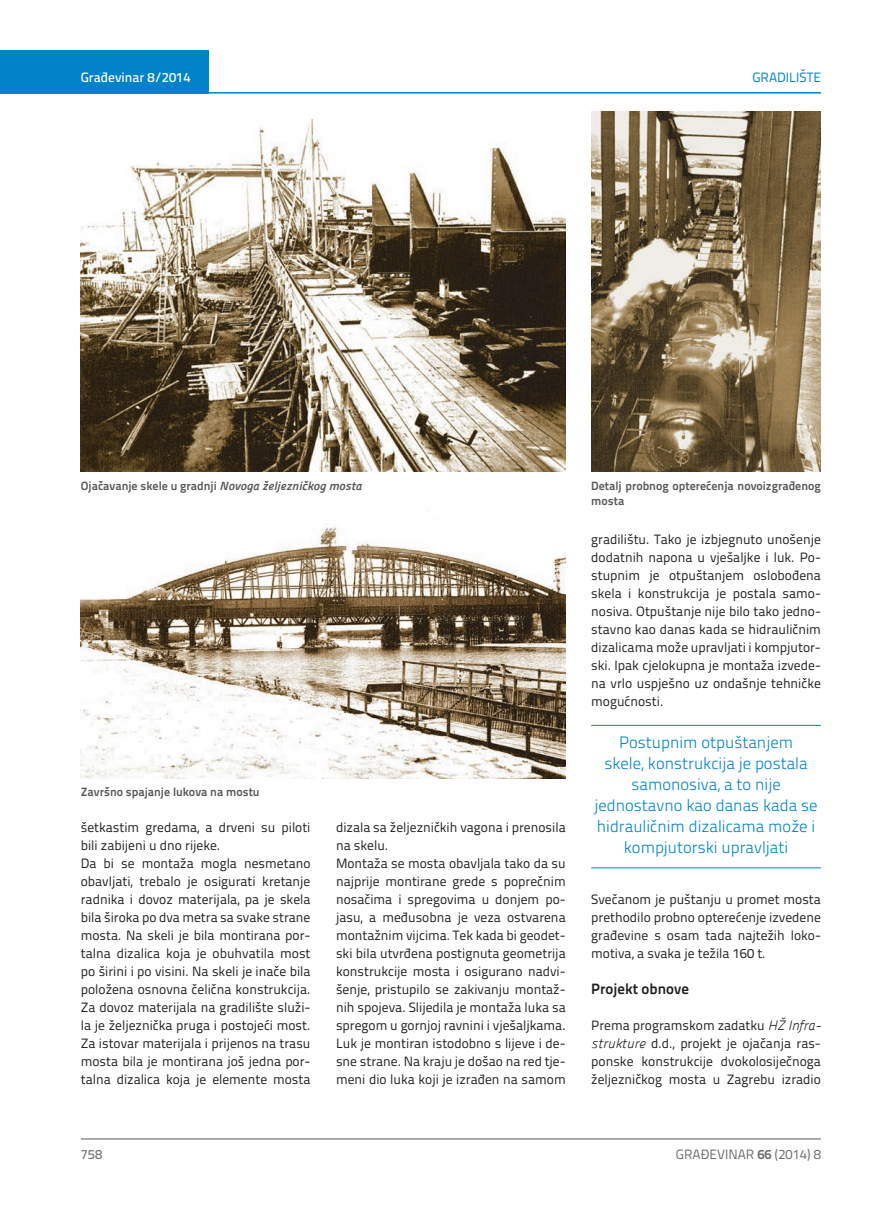
<style>
.page{position:relative;width:872px;height:1212px;background:#fff}
.page>*{position:absolute;margin:0;border:0;box-sizing:border-box;transform-origin:0 0}
.t1{font:300 16.5px/21px "Titillium Text 22 L";color:#0082c8;text-align:center}
.t2{font:700 15px "Titillium Text 22 L";color:#231f20}
.t3{font:13.5px/18px "Titillium Text 22 L";color:#231f20;text-align:justify}
.t4{font:13.5px "Titillium Text 22 L";color:#6c6d70}
.t5{font:500 13.5px "Titillium Text 22 L";color:#fff}
.t6{font:13.5px "Titillium Text 22 L";color:#0082c8}
.t7{font:500 13.5px "Titillium Text 22 L";color:#787a7d}
.t8{font:700 12px/15px "Titillium Text 22 L";color:#57585a}
.s1{font-family:"Panefresco 800 wt";font-weight:400;font-style:italic}
.s2{font-family:"Panefresco 250 wt";font-style:italic}
.s3{font-weight:700}
</style>
<div class="page">
<hr style="left:81px;top:1139px;width:740px;height:1px;background:#57585a">
<div style="left:0;top:50px;width:208px;height:44px;background:#0082c8"></div>
<hr style="left:0;top:92px;width:821px;height:2px;background:#0082c8">
<hr style="left:591px;top:725px;width:230px;height:1px;background:#0082c8">
<hr style="left:591px;top:867px;width:230px;height:1px;background:#0082c8">
<img style="left:81px;top:119px;width:485px;height:353px">
<img style="left:81px;top:527px;width:485px;height:251px">
<img style="left:591px;top:112px;width:230px;height:360px">
<p class="t5" style="left:81px;top:67px;width:111px">Građevinar 8/2014</p>
<p class="t6" style="left:752px;top:68px;width:70px">GRADILIŠTE</p>
<p class="t8" style="left:81px;top:477px;width:282px">Ojačavanje skele u gradnji <span class="s1">Novoga željezničkog mosta</span></p>
<p class="t8" style="left:81px;top:784px;width:180px">Završno spajanje lukova na mostu</p>
<p class="t3" style="left:81px;top:818px;width:231px;text-align:left">šetkastim gredama, a drveni su piloti bili zabijeni u dno rijeke.<br>Da bi se montaža mogla nesmetano obavljati, trebalo je osigurati kretanje radnika i dovoz materijala, pa je skela bila široka po dva metra sa svake strane mosta. Na skeli je bila montirana por&shy;talna dizalica koja je obuhvatila most po širini i po visini. Na skeli je inače bila položena osnovna čelična konstrukcija.<br>Za dovoz materijala na gradilište služi&shy;la je željeznička pruga i postojeći most.<br>Za istovar materijala i prijenos na trasu mosta bila je montirana još jedna por&shy;talna dizalica koja je elemente mosta</p>
<p class="t3" style="left:336px;top:818px;width:231px;text-align:left">dizala sa željezničkih vagona i prenosila na skelu.<br>Montaža se mosta obavljala tako da su najprije montirane grede s poprečnim nosačima i spregovima u donjem po&shy;jasu, a međusobna je veza ostvarena montažnim vijcima. Tek kada bi geodet&shy;ski bila utvrđena postignuta geometrija konstrukcije mosta i osigurano nadvi&shy;šenje, pristupilo se zakivanju montaž&shy;nih spojeva. Slijedila je montaža luka sa spregom u gornjoj ravnini i vješaljkama.<br>Luk je montiran istodobno s lijeve i de&shy;sne strane. Na kraju je došao na red tje&shy;meni dio luka koji je izrađen na samom</p>
<p class="t8" style="left:591px;top:477px;width:231px">Detalj probnog opterećenja novoizgrađenog mosta</p>
<p class="t3" style="left:591px;top:529px;width:231px">gradilištu. Tako je izbjegnuto unošenje dodatnih napona u vješaljke i luk. Po&shy;stupnim je otpuštanjem oslobođena skela i konstrukcija je postala samo&shy;nosiva. Otpuštanje nije bilo tako jedno&shy;stavno kao danas kada se hidrauličnim dizalicama može upravljati i kompjutor&shy;ski. Ipak cjelokupna je montaža izvede&shy;na vrlo uspješno uz ondašnje tehničke mogućnosti.</p>
<p class="t1" style="left:594px;top:731px;width:225px">Postupnim otpuštanjem<br>skele, konstrukcija je postala samonosiva, a to nije jednostavno kao danas kada se hidrauličnim dizalicama može i kompjutorski upravljati</p>
<p class="t3" style="left:591px;top:890px;width:231px">Svečanom je puštanju u promet mosta prethodilo probno opterećenje izvedene građevine s osam tada najtežih loko&shy;motiva, a svaka je težila 160 t.</p>
<p class="t2" style="left:591px;top:977px;width:99px">Projekt obnove</p>
<p class="t3" style="left:591px;top:1016px;width:231px">Prema programskom zadatku <span class="s2">HŽ Infra&shy;strukture</span> d.d., projekt je ojačanja ras&shy;ponske konstrukcije dvokolosiječnoga željezničkog mosta u Zagrebu izradio</p>
<p class="t7" style="left:81px;top:1144px;width:23px">758</p>
<p class="t4" style="left:676px;top:1144px;width:146px">GRAĐEVINAR <span class="s3">66</span> (2014) 8</p>
</div>
